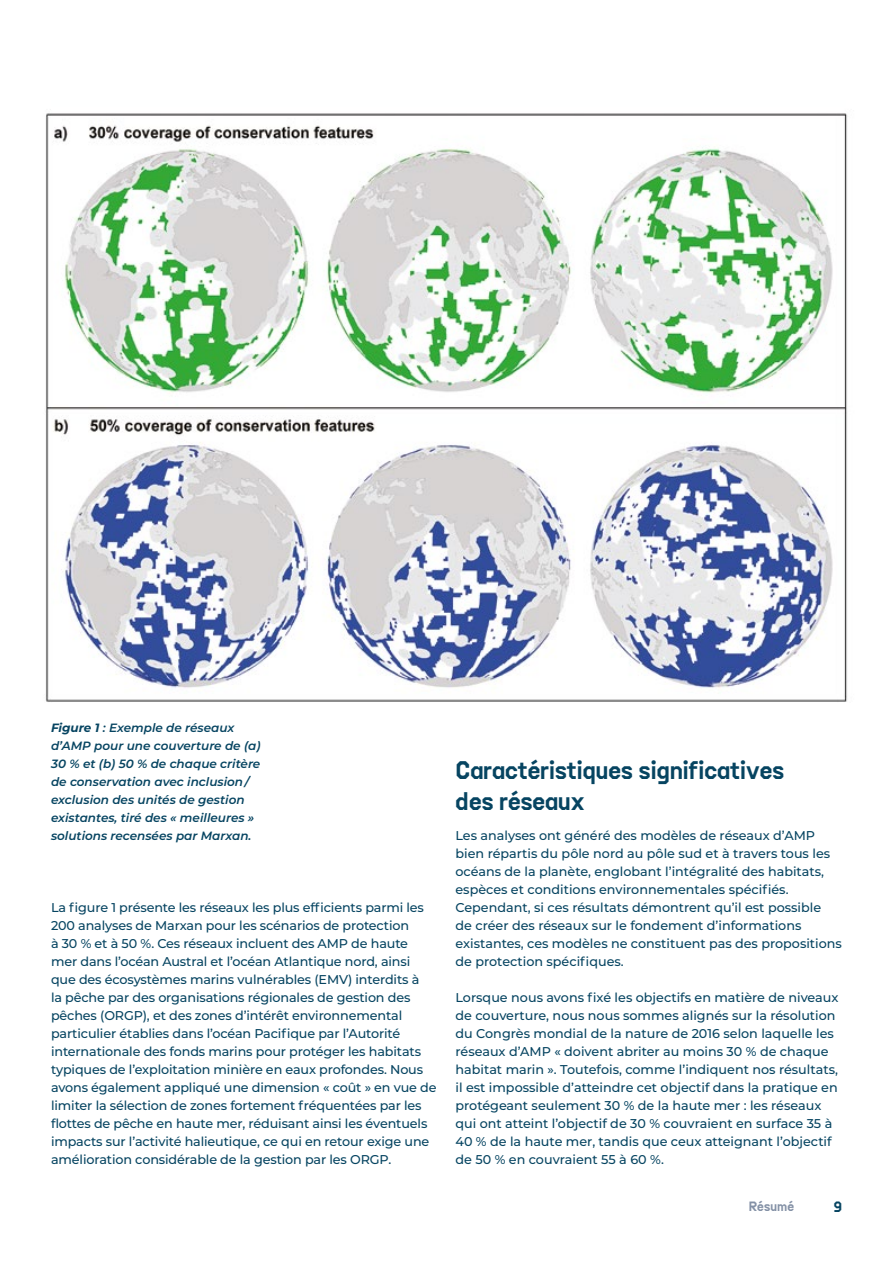
<style>
.page{position:relative;width:893px;height:1263px;background:#fff}
.page>*{position:absolute;margin:0;border:0;box-sizing:border-box;transform-origin:0 0}
.t1{font:25.5px/30.6px "Sanctuary LC";color:#064461}
.t2{font:15px "Sanctuary LC";color:#064461}
.t3{font:13.5px "Sanctuary LC";letter-spacing:.01em;color:#8491a6}
.t4{font:500 12.75px/18px "Montserrat";letter-spacing:-.01em;color:#064461}
.t5{font:italic 600 12px/18px "Montserrat";color:#064461}
.s1{font-weight:700}
</style>
<div class="page">
<img style="left:45px;top:113px;width:803px;height:589px">
<p class="t5" style="left:51px;top:718px;width:211px"><span class="s1">Figure 1</span> : Exemple de réseaux d’AMP pour une couverture de (a)<br>30 % et (b) 50 % de chaque critère de conservation avec inclusion/ exclusion des unités de gestion existantes, tiré des « meilleures » solutions recensées par Marxan.</p>
<p class="t4" style="left:51px;top:898px;width:387px">La figure 1 présente les réseaux les plus efficients parmi les 200 analyses de Marxan pour les scénarios de protection<br>à 30 % et à 50 %. Ces réseaux incluent des AMP de haute mer dans l’océan Austral et l’océan Atlantique nord, ainsi que des écosystèmes marins vulnérables (EMV) interdits à<br>la pêche par des organisations régionales de gestion des pêches (ORGP), et des zones d’intérêt environnemental particulier établies dans l’océan Pacifique par l’Autorité internationale des fonds marins pour protéger les habitats typiques de l’exploitation minière en eaux profondes. Nous avons également appliqué une dimension « coût » en vue de limiter la sélection de zones fortement fréquentées par les flottes de pêche en haute mer, réduisant ainsi les éventuels impacts sur l’activité halieutique, ce qui en retour exige une amélioration considérable de la gestion par les ORGP.</p>
<h1 class="t1" style="left:455px;top:755px;width:330px">Caractéristiques significatives des réseaux</h1>
<p class="t4" style="left:455px;top:826px;width:388px">Les analyses ont généré des modèles de réseaux d’AMP bien répartis du pôle nord au pôle sud et à travers tous les océans de la planète, englobant l’intégralité des habitats, espèces et conditions environnementales spécifiés.<br>Cependant, si ces résultats démontrent qu’il est possible<br>de créer des réseaux sur le fondement d’informations existantes, ces modèles ne constituent pas des propositions de protection spécifiques.</p>
<p class="t4" style="left:455px;top:988px;width:385px">Lorsque nous avons fixé les objectifs en matière de niveaux de couverture, nous nous sommes alignés sur la résolution du Congrès mondial de la nature de 2016 selon laquelle les réseaux d’AMP « doivent abriter au moins 30 % de chaque habitat marin ». Toutefois, comme l’indiquent nos résultats, il est impossible d’atteindre cet objectif dans la pratique en protégeant seulement 30 % de la haute mer : les réseaux qui ont atteint l’objectif de 30 % couvraient en surface 35 à 40 % de la haute mer, tandis que ceux atteignant l’objectif de 50 % en couvraient 55 à 60 %.</p>
<p class="t3" style="left:749px;top:1197px;width:47px">Résumé</p>
<p class="t2" style="left:834px;top:1197px;width:10px">9</p>
</div>
